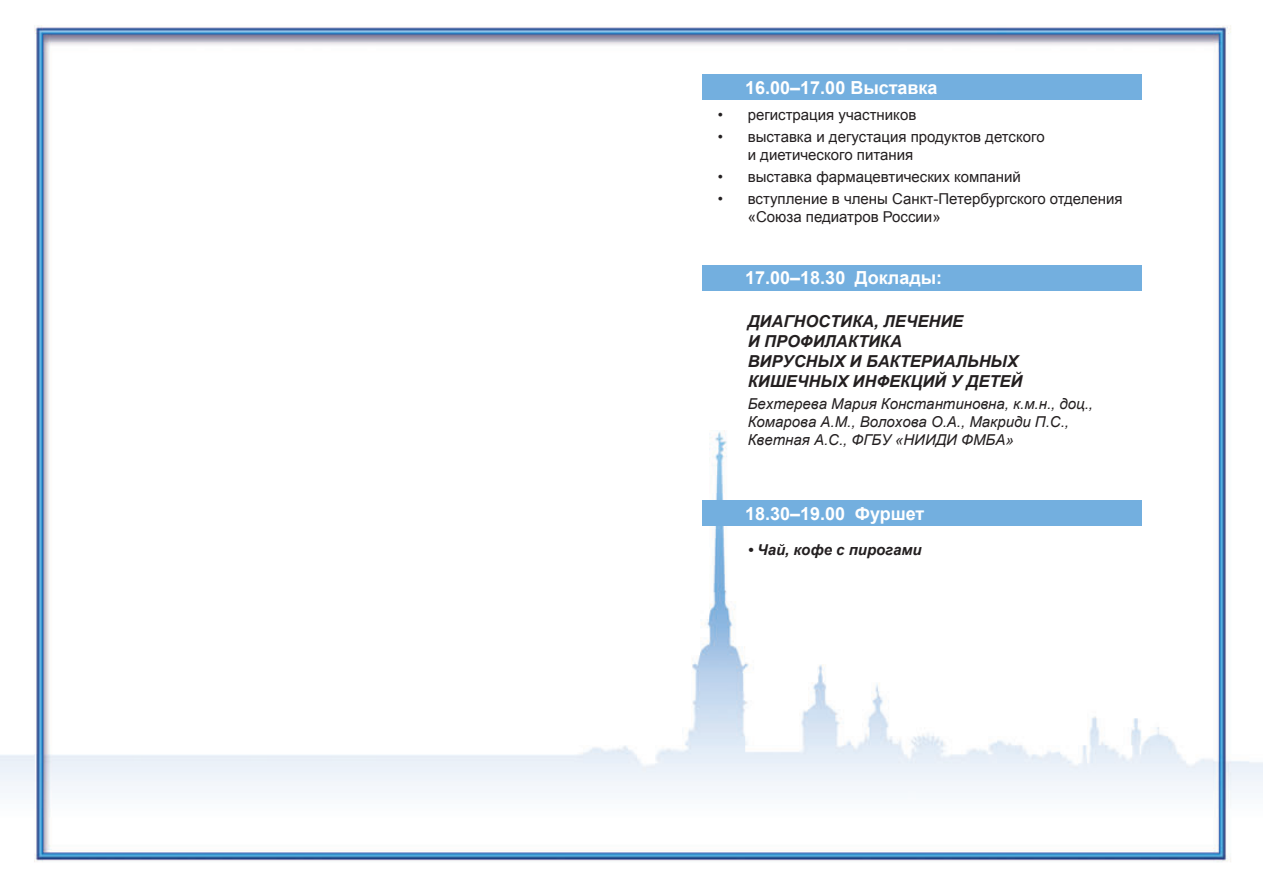
<style>
.page{position:relative;width:1263px;height:893px;background:#fff}
.page>*{position:absolute;margin:0;border:0;box-sizing:border-box;transform-origin:0 0}
.t1{font:700 18px "Arial";color:#fff}
.t2{font:italic 700 16.5px/19.8px "Arial";color:#231f20}
.t3{font:15px/18px "Arial";color:#231f20}
.t4{font:italic 15px/18px "Arial";color:#231f20}
.t5{font:italic 700 15px "Arial";color:#231f20}
</style>
<div class="page">
<img style="left:0;top:25px;width:1263px;height:837px">
<div style="left:703px;top:500px;width:439px;height:25px;background:#73afdf"></div>
<div style="left:703px;top:265px;width:439px;height:26px;background:#73afdf"></div>
<div style="left:703px;top:75px;width:439px;height:25px;background:#73afdf"></div>
<p class="t1" style="left:745px;top:75px;width:194px">16.00–17.00 Выставка</p>
<p class="t3" style="left:748px;top:105px;width:170px">регистрация участников</p>
<p class="t3" style="left:718px;top:105px;width:7px">•</p>
<p class="t3" style="left:748px;top:128px;width:298px;text-indent:-30px">• выставка и дегустация продуктов детского и диетического питания</p>
<p class="t3" style="left:718px;top:168px;width:304px">• выставка фармацевтических компаний</p>
<p class="t3" style="left:748px;top:190px;width:376px;text-indent:-30px">• вступление в члены Санкт-Петербургского отделения «Союза педиатров России»</p>
<p class="t1" style="left:745px;top:266px;width:198px">17.00–18.30 Доклады:</p>
<p class="t2" style="left:748px;top:312px;width:276px">ДИАГНОСТИКА, ЛЕЧЕНИЕ<br>И ПРОФИЛАКТИКА<br>ВИРУСНЫХ И БАКТЕРИАЛЬНЫХ<br>КИШЕЧНЫХ ИНФЕКЦИЙ У ДЕТЕЙ</p>
<p class="t4" style="left:748px;top:395px;width:347px">Бехтерева Мария Константиновна, к.м.н., доц.,<br>Комарова А.М., Волохова О.А., Макриди П.С.,<br>Кветная А.С., ФГБУ «НИИДИ ФМБА»</p>
<p class="t1" style="left:745px;top:502px;width:181px">18.30–19.00 Фуршет</p>
<p class="t5" style="left:748px;top:540px;width:176px">• Чай, кофе с пирогами</p>
</div>
